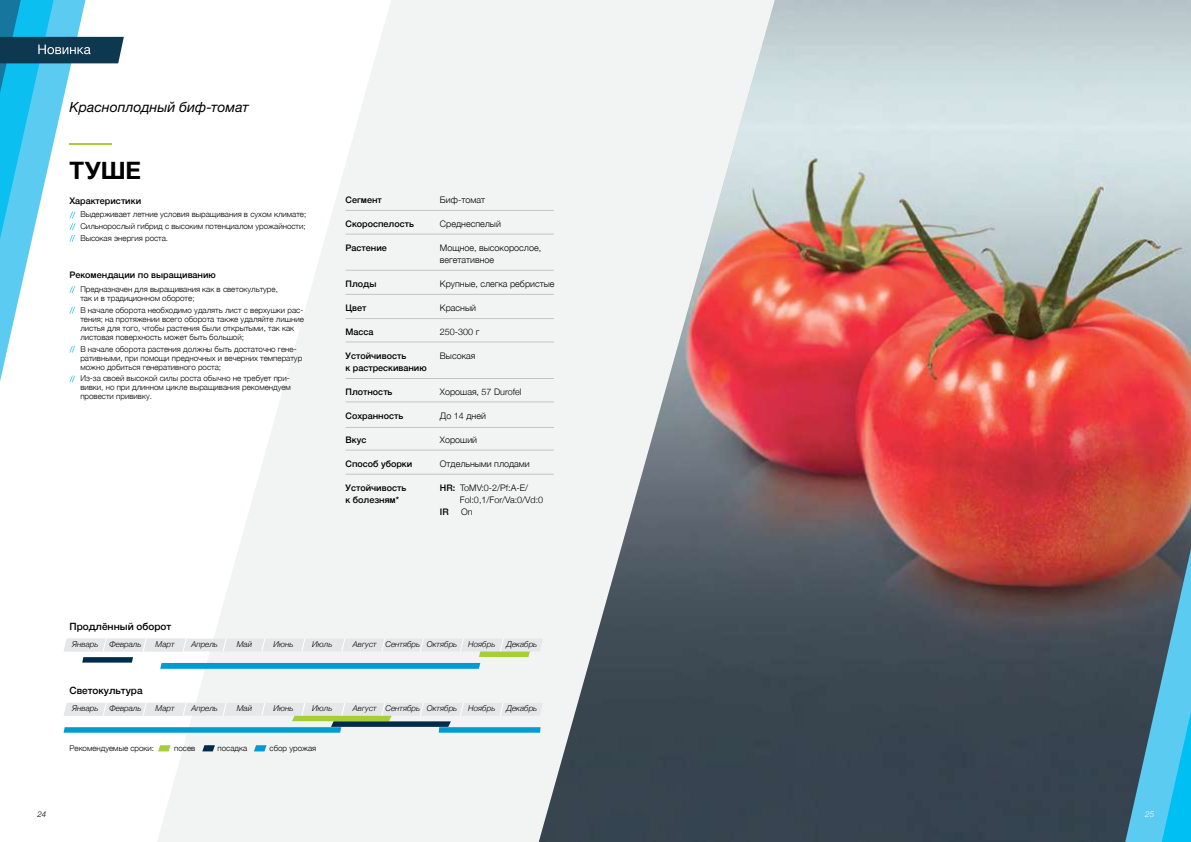
<style>
.page{position:relative;width:1191px;height:842px;background:#fff}
.page>*{position:absolute;margin:0;border:0;box-sizing:border-box;transform-origin:0 0}
.t1{font:700 24px "Helvetica Neue";color:#000}
.t2{font:italic 14px "Helvetica Neue";color:#000}
.t3{font:500 10px "Helvetica Neue";color:#000}
.t4{font:300 9px/12px "Helvetica Neue";color:#000}
.t5{font:500 9px/12px "Helvetica Neue";color:#000}
.t6{font:300 8px/9px "Helvetica Neue";color:#000}
.t7{font:italic 300 8px "Helvetica Neue";color:#000}
.t8{font:italic 300 8px "Helvetica Neue";color:#fff}
.s1{font-weight:500}
</style>
<div class="page">
<svg style="left:157px;top:0;width:382px;height:842px;fill:#f2f3f3"></svg>
<hr style="left:345px;top:210px;width:209px;height:1px;background:#000">
<hr style="left:345px;top:234px;width:209px;height:1px;background:#000">
<hr style="left:345px;top:270px;width:209px;height:1px;background:#000">
<hr style="left:345px;top:294px;width:209px;height:1px;background:#000">
<hr style="left:345px;top:318px;width:209px;height:1px;background:#000">
<hr style="left:345px;top:378px;width:209px;height:1px;background:#000">
<hr style="left:345px;top:341px;width:209px;height:1px;background:#000">
<hr style="left:345px;top:401px;width:209px;height:1px;background:#000">
<hr style="left:345px;top:427px;width:209px;height:1px;background:#000">
<hr style="left:345px;top:450px;width:209px;height:1px;background:#000">
<hr style="left:345px;top:474px;width:209px;height:1px;background:#000">
<svg style="left:158px;top:745px;width:13px;height:6px"></svg>
<svg style="left:202px;top:745px;width:13px;height:6px"></svg>
<svg style="left:254px;top:745px;width:12px;height:6px"></svg>
<svg style="left:64px;top:637px;width:475px;height:32px"></svg>
<svg style="left:64px;top:702px;width:475px;height:31px"></svg>
<svg style="left:0;top:0;width:124px;height:382px"></svg>
<img style="left:539px;top:0;width:652px;height:842px">
<svg style="left:1125px;top:412px;width:66px;height:430px"></svg>
<h2 class="t2" style="left:69px;top:97px;width:181px">Красноплодный биф-томат</h2>
<h1 class="t1" style="left:69px;top:152px;width:73px">ТУШЕ</h1>
<p class="t5" style="left:69px;top:194px;width:73px">Характеристики</p>
<p class="t6" style="left:80px;top:208px;width:227px;line-height:11.8px;text-align:justify">Выдерживает летние условия выращивания в сухом климате; Сильнорослый гибрид с высоким потенциалом урожайности; Высокая энергия роста.</p>
<p class="t5" style="left:69px;top:268px;width:148px">Рекомендации по выращиванию</p>
<p class="t6" style="left:80px;top:284px;width:199px">Предназначен для выращивания как в светокультуре, так и в традиционном обороте;</p>
<p class="t6" style="left:80px;top:305px;width:225px">В начале оборота необходимо удалять лист с верхушки рас&shy;тения; на протяжении всего оборота также удаляйте лишние листья для того, чтобы растения были открытыми, так как листовая поверхность может быть большой;</p>
<p class="t6" style="left:80px;top:344px;width:223px">В начале оборота растения должны быть достаточно гене&shy;ративными, при помощи предночных и вечерних температур можно добиться генеративного роста;</p>
<p class="t6" style="left:80px;top:373px;width:212px">Из-за своей высокой силы роста обычно не требует при&shy;вивки, но при длинном цикле выращивания рекомендуем провести прививку.</p>
<p class="t5" style="left:345px;top:193px;width:38px">Сегмент</p>
<p class="t5" style="left:345px;top:217px;width:70px">Скороспелость</p>
<p class="t5" style="left:345px;top:241px;width:43px">Растение</p>
<p class="t5" style="left:345px;top:277px;width:32px">Плоды</p>
<p class="t5" style="left:345px;top:301px;width:23px">Цвет</p>
<p class="t5" style="left:345px;top:325px;width:30px">Масса</p>
<p class="t5" style="left:345px;top:349px;width:83px">Устойчивость<br>к растрескиванию</p>
<p class="t5" style="left:345px;top:385px;width:49px">Плотность</p>
<p class="t5" style="left:345px;top:409px;width:59px">Сохранность</p>
<p class="t5" style="left:345px;top:433px;width:22px">Вкус</p>
<p class="t5" style="left:345px;top:457px;width:68px">Способ уборки</p>
<p class="t5" style="left:345px;top:481px;width:62px">Устойчивость к болезням*</p>
<p class="t4" style="left:440px;top:193px;width:47px">Биф-томат</p>
<p class="t4" style="left:440px;top:217px;width:62px">Среднеспелый</p>
<p class="t4" style="left:440px;top:241px;width:103px">Мощное, высокорослое, вегетативное</p>
<p class="t4" style="left:440px;top:277px;width:116px">Крупные, слегка ребристые</p>
<p class="t4" style="left:440px;top:301px;width:38px">Красный</p>
<p class="t4" style="left:440px;top:325px;width:41px">250-300 г</p>
<p class="t4" style="left:440px;top:349px;width:37px">Высокая</p>
<p class="t4" style="left:440px;top:385px;width:83px">Хорошая, 57 Durofel</p>
<p class="t4" style="left:440px;top:409px;width:47px">До 14 дней</p>
<p class="t4" style="left:440px;top:433px;width:39px">Хороший</p>
<p class="t4" style="left:440px;top:457px;width:91px">Отдельными плодами</p>
<p class="t4" style="left:460px;top:481px;width:85px;text-indent:-20px"><span class="s1">HR:</span> ToMV:0-2/Pf:A-E/<br>Fol:0,1/For/Va:0/Vd:0</p>
<p class="t5" style="left:440px;top:505px;width:10px">IR</p>
<p class="t4" style="left:461px;top:505px;width:13px">On</p>
<p class="t7" style="left:37px;top:807px;width:10px">24</p>
<p class="t3" style="left:69px;top:618px;width:103px">Продлённый оборот</p>
<p class="t7" style="left:72px;top:638px;width:28px">Январь</p>
<p class="t7" style="left:110px;top:638px;width:33px">Февраль</p>
<p class="t7" style="left:156px;top:638px;width:21px">Март</p>
<p class="t7" style="left:191px;top:638px;width:28px">Апрель</p>
<p class="t7" style="left:237px;top:638px;width:17px">Май</p>
<p class="t7" style="left:273px;top:638px;width:21px">Июнь</p>
<p class="t7" style="left:312px;top:638px;width:22px">Июль</p>
<p class="t7" style="left:353px;top:638px;width:106px">Август Сентябрь Октябрь</p>
<p class="t7" style="left:468px;top:638px;width:29px">Ноябрь</p>
<p class="t7" style="left:506px;top:638px;width:32px">Декабрь</p>
<p class="t3" style="left:69px;top:683px;width:75px">Светокультура</p>
<p class="t7" style="left:72px;top:702px;width:28px">Январь</p>
<p class="t7" style="left:110px;top:702px;width:33px">Февраль</p>
<p class="t7" style="left:156px;top:702px;width:21px">Март</p>
<p class="t7" style="left:191px;top:702px;width:28px">Апрель</p>
<p class="t7" style="left:237px;top:702px;width:17px">Май</p>
<p class="t7" style="left:273px;top:702px;width:21px">Июнь</p>
<p class="t7" style="left:312px;top:702px;width:22px">Июль</p>
<p class="t7" style="left:353px;top:702px;width:106px">Август Сентябрь Октябрь</p>
<p class="t7" style="left:468px;top:702px;width:29px">Ноябрь</p>
<p class="t7" style="left:506px;top:702px;width:32px">Декабрь</p>
<p class="t6" style="left:69px;top:743px;width:86px">Рекомендуемые сроки:</p>
<p class="t6" style="left:174px;top:743px;width:23px">посев</p>
<p class="t6" style="left:218px;top:743px;width:31px">посадка</p>
<p class="t6" style="left:269px;top:743px;width:48px">сбор урожая</p>
<p class="t8" style="left:1145px;top:807px;width:10px">25</p>
</div>
